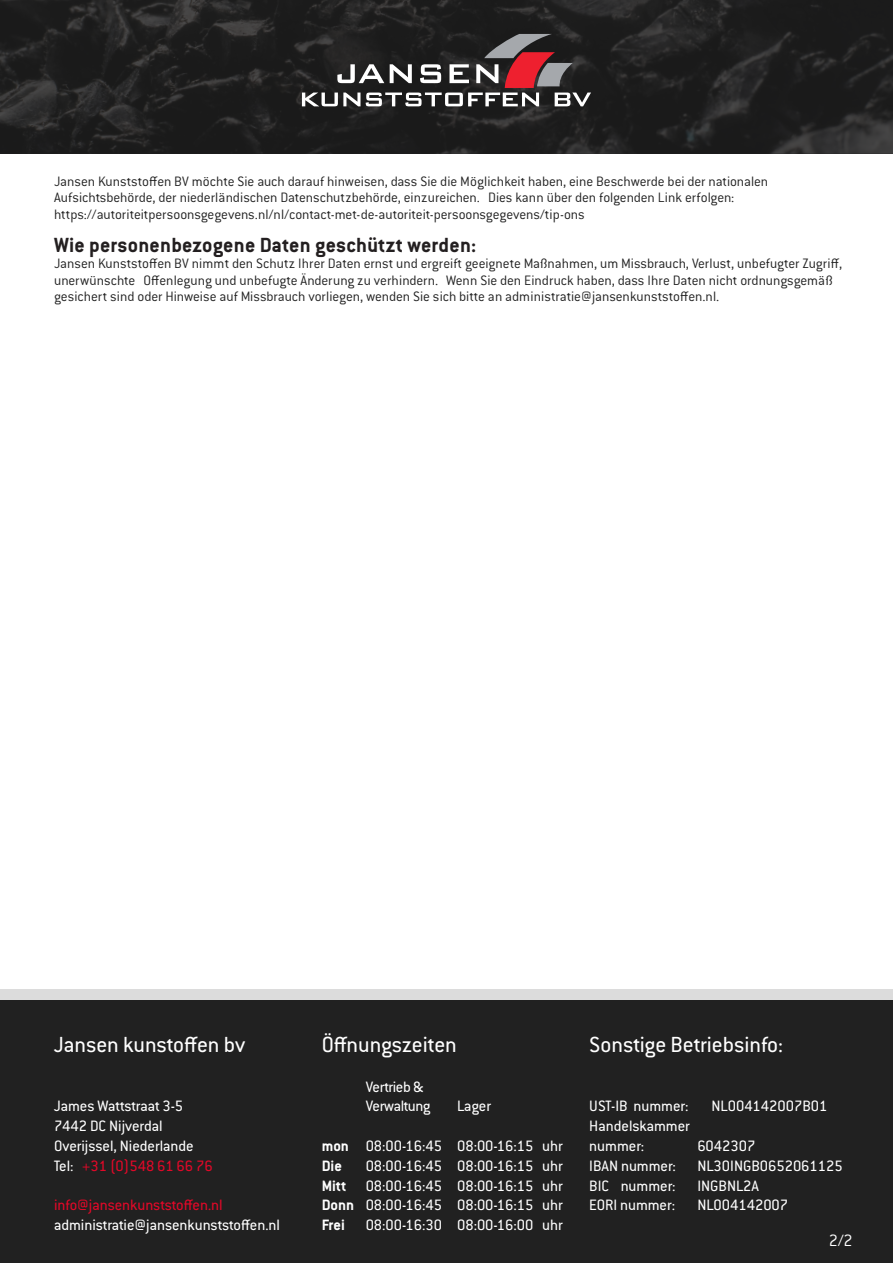
<style>
.page{position:relative;width:893px;height:1263px;background:#fff}
.page>*{position:absolute;margin:0;border:0;box-sizing:border-box;transform-origin:0 0}
.t1{font:24px "Conduit ITC Std";color:#fff}
.t2{font:700 22.5px "Conduit ITC Std";letter-spacing:.01em;color:#231f20}
.t3{font:300 18px "Conduit ITC Std";color:#fff}
.t4{font:16.5px "Conduit ITC Std";color:#fff}
.t5{font:16.5px "Conduit ITC Std";color:#e20828}
.t6{font:16.5px/19.8px "Conduit ITC Std";letter-spacing:-.02em;color:#fff}
.t7{font:700 16.5px "Conduit ITC Std";color:#fff}
.t8{font:300 15px/16.5px "Conduit ITC Std";letter-spacing:-.005em;color:#212121}
.s1{color:#fff}
</style>
<div class="page">
<div style="left:0;top:998px;width:893px;height:265px;background:#212121"></div>
<div style="left:0;top:989px;width:893px;height:10px;background:#dcdcdc"></div>
<img style="left:0;top:0;width:893px;height:154px">
<svg style="left:302px;top:34px;width:289px;height:72px;background:#504546"></svg>
<p class="t8" style="left:54px;top:173px;width:716px">Jansen Kunststoffen BV möchte Sie auch darauf hinweisen, dass Sie die Möglichkeit haben, eine Beschwerde bei der nationalen</p>
<p class="t8" style="left:54px;top:189px;width:682px">Aufsichtsbehörde, der niederländischen Datenschutzbehörde, einzureichen. Dies kann über den folgenden Link erfolgen:</p>
<p class="t8" style="left:54px;top:206px;width:532px">https://autoriteitpersoonsgegevens.nl/nl/contact-met-de-autoriteit-persoonsgegevens/tip-ons</p>
<p class="t2" style="left:54px;top:231px;width:424px">Wie personenbezogene Daten geschützt werden:</p>
<p class="t8" style="left:54px;top:255px;width:790px">Jansen Kunststoffen BV nimmt den Schutz Ihrer Daten ernst und ergreift geeignete Maßnahmen, um Missbrauch, Verlust, unbefugter Zugriff, unerwünschte Offenlegung und unbefugte Änderung zu verhindern. Wenn Sie den Eindruck haben, dass Ihre Daten nicht ordnungsgemäß gesichert sind oder Hinweise auf Missbrauch vorliegen, wenden Sie sich bitte an administratie@jansenkunststoffen.nl.</p>
<p class="t1" style="left:54px;top:1030px;width:193px">Jansen kunstoffen bv</p>
<p class="t4" style="left:54px;top:1096px;width:131px">James Wattstraat 3-5</p>
<p class="t4" style="left:54px;top:1116px;width:110px">7442 DC Nijverdal</p>
<p class="t4" style="left:54px;top:1136px;width:141px">Overijssel, Niederlande</p>
<p class="t5" style="left:54px;top:1156px;width:160px"><span class="s1">Tel:</span> +31 (0)548 61 66 76</p>
<p class="t5" style="left:54px;top:1195px;width:170px">info@jansenkunststoffen.nl</p>
<p class="t4" style="left:54px;top:1215px;width:227px">administratie@jansenkunststoffen.nl</p>
<p class="t1" style="left:322px;top:1030px;width:137px">Öffnungszeiten</p>
<p class="t1" style="left:589px;top:1030px;width:195px">Sonstige Betriebsinfo:</p>
<p class="t7" style="left:322px;top:1136px;width:29px">mon</p>
<p class="t7" style="left:322px;top:1156px;width:22px">Die</p>
<p class="t7" style="left:322px;top:1175px;width:26px">Mitt</p>
<p class="t7" style="left:322px;top:1195px;width:34px">Donn</p>
<p class="t7" style="left:322px;top:1215px;width:25px">Frei</p>
<p class="t6" style="left:366px;top:1076px;width:66px">Vertrieb &amp;<br>Verwaltung</p>
<p class="t4" style="left:366px;top:1136px;width:78px">08:00-16:45</p>
<p class="t4" style="left:366px;top:1156px;width:78px">08:00-16:45</p>
<p class="t4" style="left:366px;top:1175px;width:78px">08:00-16:45</p>
<p class="t4" style="left:366px;top:1195px;width:78px">08:00-16:45</p>
<p class="t4" style="left:366px;top:1215px;width:78px">08:00-16:30</p>
<p class="t4" style="left:457px;top:1096px;width:35px">Lager</p>
<p class="t4" style="left:457px;top:1136px;width:78px">08:00-16:15</p>
<p class="t4" style="left:457px;top:1156px;width:78px">08:00-16:15</p>
<p class="t4" style="left:457px;top:1175px;width:78px">08:00-16:15</p>
<p class="t4" style="left:457px;top:1195px;width:78px">08:00-16:15</p>
<p class="t4" style="left:457px;top:1215px;width:78px">08:00-16:00</p>
<p class="t4" style="left:542px;top:1136px;width:22px">uhr</p>
<p class="t4" style="left:542px;top:1156px;width:22px">uhr</p>
<p class="t4" style="left:542px;top:1175px;width:22px">uhr</p>
<p class="t4" style="left:542px;top:1195px;width:22px">uhr</p>
<p class="t4" style="left:542px;top:1215px;width:22px">uhr</p>
<p class="t4" style="left:589px;top:1096px;width:101px">UST-IB nummer:</p>
<p class="t4" style="left:711px;top:1096px;width:117px">NL004142007B01</p>
<p class="t4" style="left:589px;top:1116px;width:102px">Handelskammer</p>
<p class="t4" style="left:589px;top:1136px;width:56px">nummer:</p>
<p class="t4" style="left:697px;top:1136px;width:59px">6042307</p>
<p class="t4" style="left:589px;top:1156px;width:88px">IBAN nummer:</p>
<p class="t4" style="left:697px;top:1156px;width:147px">NL30INGB0652061125</p>
<p class="t4" style="left:589px;top:1175px;width:88px">BIC nummer:</p>
<p class="t4" style="left:697px;top:1175px;width:63px">INGBNL2A</p>
<p class="t4" style="left:589px;top:1195px;width:87px">EORI nummer:</p>
<p class="t4" style="left:697px;top:1195px;width:92px">NL004142007</p>
<p class="t3" style="left:829px;top:1229px;width:25px">2/2</p>
</div>
